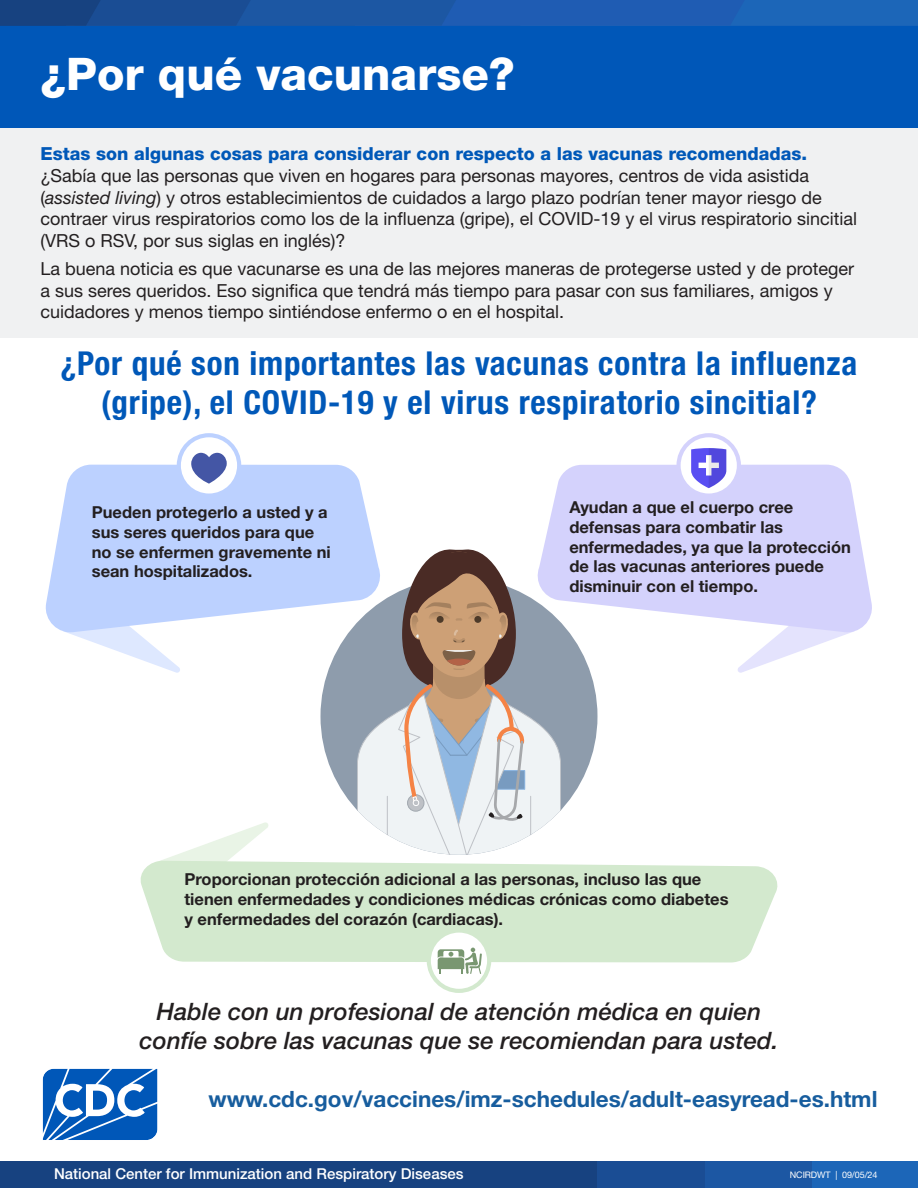
<style>
.page{position:relative;width:918px;height:1188px;background:#fff}
.page>*{position:absolute;margin:0;border:0;box-sizing:border-box;transform-origin:0 0}
.t1{font:800 45px "Helvetica Neue LT Std";color:#fff}
.t2{font:700 condensed 33px/39.6px "Helvetica Neue LT Std";letter-spacing:.025em;color:#0058b8;text-align:center}
.t3{font:italic 500 24px/28.8px "Helvetica Neue LT Std";color:#231f20;text-align:center}
.t4{font:700 22.5px "Helvetica Neue LT Std";color:#175d9e}
.t5{font:18px/21.6px "Helvetica Neue LT Std";color:#231f20}
.t6{font:800 18px "Helvetica Neue LT Std";color:#0058b8}
.t7{font:700 16.5px/19.8px "Helvetica Neue LT Std";color:#231f20}
.t8{font:500 15px "Helvetica Neue LT Std";color:#fff}
.t9{font:9px "Helvetica Neue LT Std";letter-spacing:-.01em;color:#fff}
.s1{font-style:italic}
</style>
<div class="page">
<div style="left:0;top:20px;width:918px;height:108px;background:#0057b8"></div>
<div style="left:0;top:128px;width:918px;height:210px;background:#f0f1f2"></div>
<svg style="left:738px;top:635px;width:105px;height:38px"></svg>
<svg style="left:543px;top:465px;width:329px;height:170px;background:#dad8fc"></svg>
<svg style="left:74px;top:635px;width:106px;height:38px"></svg>
<svg style="left:45px;top:465px;width:330px;height:170px;background:#c5d7fe"></svg>
<div style="left:321px;top:578px;width:276px;height:277px;background:#8e9cac;border-radius:50%"></div>
<svg style="left:357px;top:549px;width:204px;height:306px"></svg>
<svg style="left:179px;top:435px;width:60px;height:61px"></svg>
<div style="left:177px;top:433px;width:64px;height:65px;border:4px solid #bcd1ff;border-radius:50%"></div>
<svg style="left:191px;top:453px;width:36px;height:31px"></svg>
<svg style="left:679px;top:435px;width:60px;height:61px"></svg>
<div style="left:676px;top:433px;width:65px;height:65px;border:4px solid #d4d2fc;border-radius:50%"></div>
<svg style="left:691px;top:448px;width:35px;height:40px"></svg>
<svg style="left:163px;top:822px;width:105px;height:38px"></svg>
<svg style="left:140px;top:860px;width:638px;height:102px;background:#d6ead1"></svg>
<svg style="left:429px;top:931px;width:60px;height:60px"></svg>
<div style="left:427px;top:928px;width:64px;height:65px;border:4px solid #d3e9ce;border-radius:50%"></div>
<svg style="left:438px;top:948px;width:44px;height:26px"></svg>
<div style="left:0;top:1161px;width:598px;height:27px;background:#174280"></div>
<div style="left:812px;top:1161px;width:106px;height:27px;background:#1c66b8"></div>
<div style="left:705px;top:1161px;width:107px;height:27px;background:#1c57a3"></div>
<div style="left:598px;top:1161px;width:107px;height:27px;background:#1a4d94"></div>
<svg style="left:42px;top:1068px;width:116px;height:72px"></svg>
<svg style="left:0;top:0;width:918px;height:26px;background:#1c57a6"></svg>
<h1 class="t1" style="left:40px;top:48px;width:476px">¿Por qué vacunarse?</h1>
<p class="t6" style="left:40px;top:143px;width:768px">Estas son algunas cosas para considerar con respecto a las vacunas recomendadas.</p>
<p class="t5" style="left:40px;top:164px;width:818px">¿Sabía que las personas que viven en hogares para personas mayores, centros de vida asistida (<span class="s1">assisted living</span>) y otros establecimientos de cuidados a largo plazo podrían tener mayor riesgo de contraer virus respiratorios como los de la influenza (gripe), el COVID-19 y el virus respiratorio sincitial (VRS o RSV, por sus siglas en inglés)?</p>
<p class="t5" style="left:40px;top:258px;width:815px">La buena noticia es que vacunarse es una de las mejores maneras de protegerse usted y de proteger a sus seres queridos. Eso significa que tendrá más tiempo para pasar con sus familiares, amigos y cuidadores y menos tiempo sintiéndose enfermo o en el hospital.</p>
<h2 class="t2" style="left:61px;top:343px;width:798px">¿Por qué son importantes las vacunas contra la influenza (gripe), el COVID-19 y el virus respiratorio sincitial?</h2>
<p class="t7" style="left:92px;top:502px;width:240px">Pueden protegerlo a usted y a sus seres queridos para que no se enfermen gravemente ni sean hospitalizados.</p>
<p class="t7" style="left:569px;top:497px;width:283px">Ayudan a que el cuerpo cree defensas para combatir las enfermedades, ya que la protección de las vacunas anteriores puede disminuir con el tiempo.</p>
<p class="t7" style="left:185px;top:869px;width:546px">Proporcionan protección adicional a las personas, incluso las que tienen enfermedades y condiciones médicas crónicas como diabetes y enfermedades del corazón (cardiacas).</p>
<h3 class="t3" style="left:140px;top:997px;width:640px">Hable con un profesional de atención médica en quien confíe sobre las vacunas que se recomiendan para usted.</h3>
<p class="t4" style="left:208px;top:1085px;width:671px">www.cdc.gov/vaccines/imz-schedules/adult-easyread-es.html</p>
<p class="t8" style="left:54px;top:1165px;width:411px">National Center for Immunization and Respiratory Diseases</p>
<p class="t9" style="left:790px;top:1169px;width:89px">NCIRDWT | 09/05/24</p>
</div>
